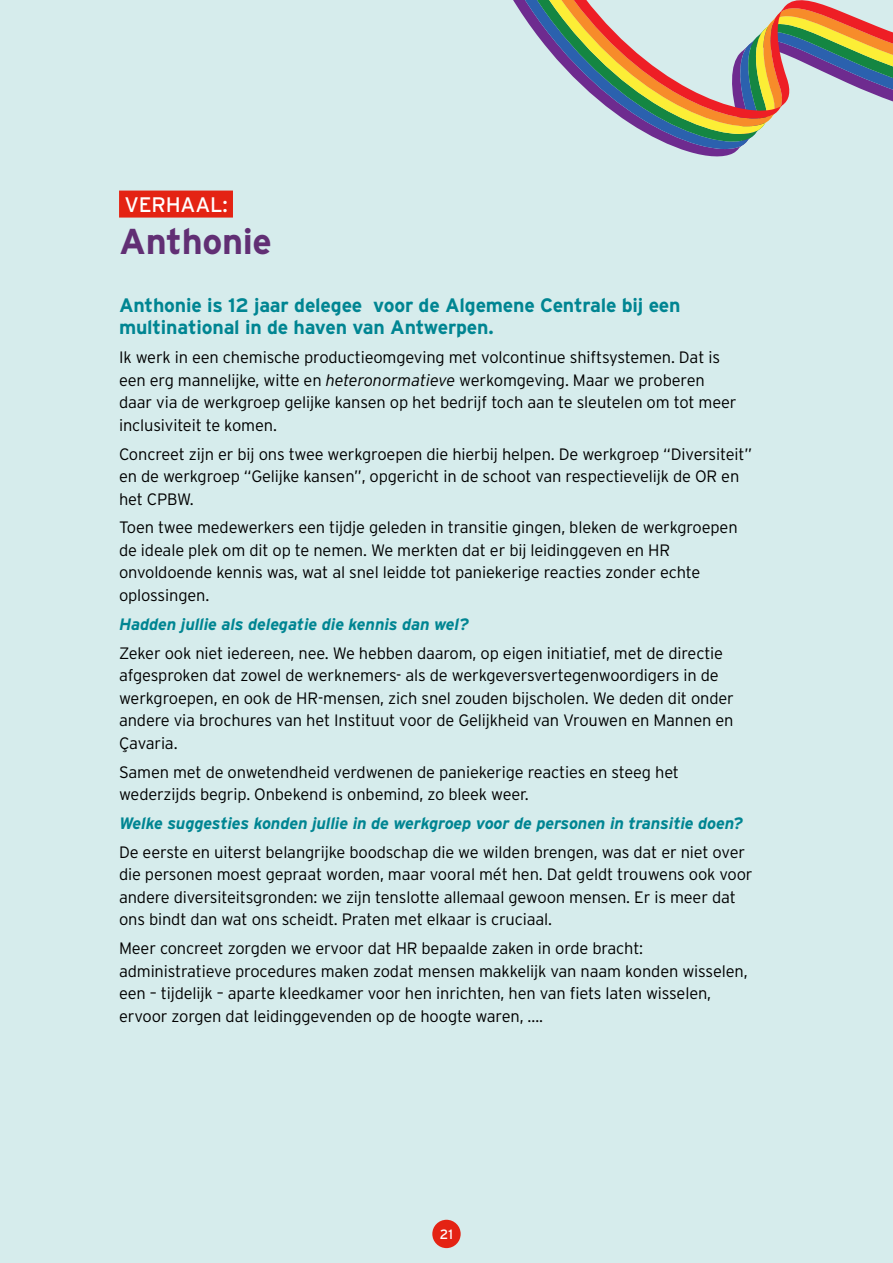
<style>
.page{position:relative;width:893px;height:1263px;background:#d6ecec}
.page>*{position:absolute;margin:0;border:0;box-sizing:border-box;transform-origin:0 0}
.t1{font:700 36px "Interstate";letter-spacing:-.01em;color:#612f74}
.t2{font:21px "Interstate";letter-spacing:-.01em;color:#fff}
.t3{font:700 19.5px/22.5px "Interstate";letter-spacing:-.01em;color:#008592}
.t4{font:300 16.5px/22.5px "Interstate";letter-spacing:-.01em;color:#000}
.t5{font:italic 700 16.5px "Interstate";letter-spacing:-.01em;color:#008592}
.t6{font:13.5px "Interstate";color:#fff}
.s1{font-style:italic}
</style>
<div class="page">
<svg style="left:515px;top:0;width:231px;height:151px"></svg>
<svg style="left:526px;top:0;width:228px;height:143px"></svg>
<svg style="left:537px;top:0;width:224px;height:135px"></svg>
<svg style="left:548px;top:0;width:345px;height:128px"></svg>
<div style="left:119px;top:191px;width:114px;height:27px;background:#e42313"></div>
<div style="left:432px;top:1220px;width:29px;height:28px;background:#e42313;border-radius:50%"></div>
<p class="t2" style="left:125px;top:191px;width:105px">VERHAAL:</p>
<h1 class="t1" style="left:119px;top:219px;width:154px">Anthonie</h1>
<p class="t3" style="left:119px;top:293px;width:563px">Anthonie is 12 jaar delegee voor de Algemene Centrale bij een multinational in de haven van Antwerpen.</p>
<p class="t4" style="left:119px;top:346px;width:619px">Ik werk in een chemische productieomgeving met volcontinue shiftsystemen. Dat is een erg mannelijke, witte en <span class="s1">heteronormatieve</span> werkomgeving. Maar we proberen daar via de werkgroep gelijke kansen op het bedrijf toch aan te sleutelen om tot meer inclusiviteit te komen.</p>
<p class="t4" style="left:119px;top:442px;width:634px">Concreet zijn er bij ons twee werkgroepen die hierbij helpen. De werkgroep “Diversiteit” en de werkgroep “Gelijke kansen”, opgericht in de schoot van respectievelijk de OR en het CPBW.</p>
<p class="t4" style="left:119px;top:516px;width:620px">Toen twee medewerkers een tijdje geleden in transitie gingen, bleken de werkgroepen de ideale plek om dit op te nemen. We merkten dat er bij leidinggeven en HR onvoldoende kennis was, wat al snel leidde tot paniekerige reacties zonder echte oplossingen.</p>
<p class="t5" style="left:119px;top:614px;width:351px">Hadden jullie als delegatie die kennis dan wel?</p>
<p class="t4" style="left:119px;top:641px;width:616px">Zeker ook niet iedereen, nee. We hebben daarom, op eigen initiatief, met de directie afgesproken dat zowel de werknemers- als de werkgeversvertegenwoordigers in de werkgroepen, en ook de HR-mensen, zich snel zouden bijscholen. We deden dit onder andere via brochures van het Instituut voor de Gelijkheid van Vrouwen en Mannen en Çavaria.</p>
<p class="t4" style="left:119px;top:760px;width:562px">Samen met de onwetendheid verdwenen de paniekerige reacties en steeg het wederzijds begrip. Onbekend is onbemind, zo bleek weer.</p>
<p class="t5" style="left:119px;top:813px;width:625px">Welke suggesties konden jullie in de werkgroep voor de personen in transitie doen?</p>
<p class="t4" style="left:119px;top:841px;width:635px">De eerste en uiterst belangrijke boodschap die we wilden brengen, was dat er niet over die personen moest gepraat worden, maar vooral mét hen. Dat geldt trouwens ook voor andere diversiteitsgronden: we zijn tenslotte allemaal gewoon mensen. Er is meer dat ons bindt dan wat ons scheidt. Praten met elkaar is cruciaal.</p>
<p class="t4" style="left:119px;top:937px;width:630px">Meer concreet zorgden we ervoor dat HR bepaalde zaken in orde bracht: administratieve procedures maken zodat mensen makkelijk van naam konden wisselen, een – tijdelijk – aparte kleedkamer voor hen inrichten, hen van fiets laten wisselen, ervoor zorgen dat leidinggevenden op de hoogte waren, ….</p>
<p class="t6" style="left:440px;top:1226px;width:15px">21</p>
</div>
